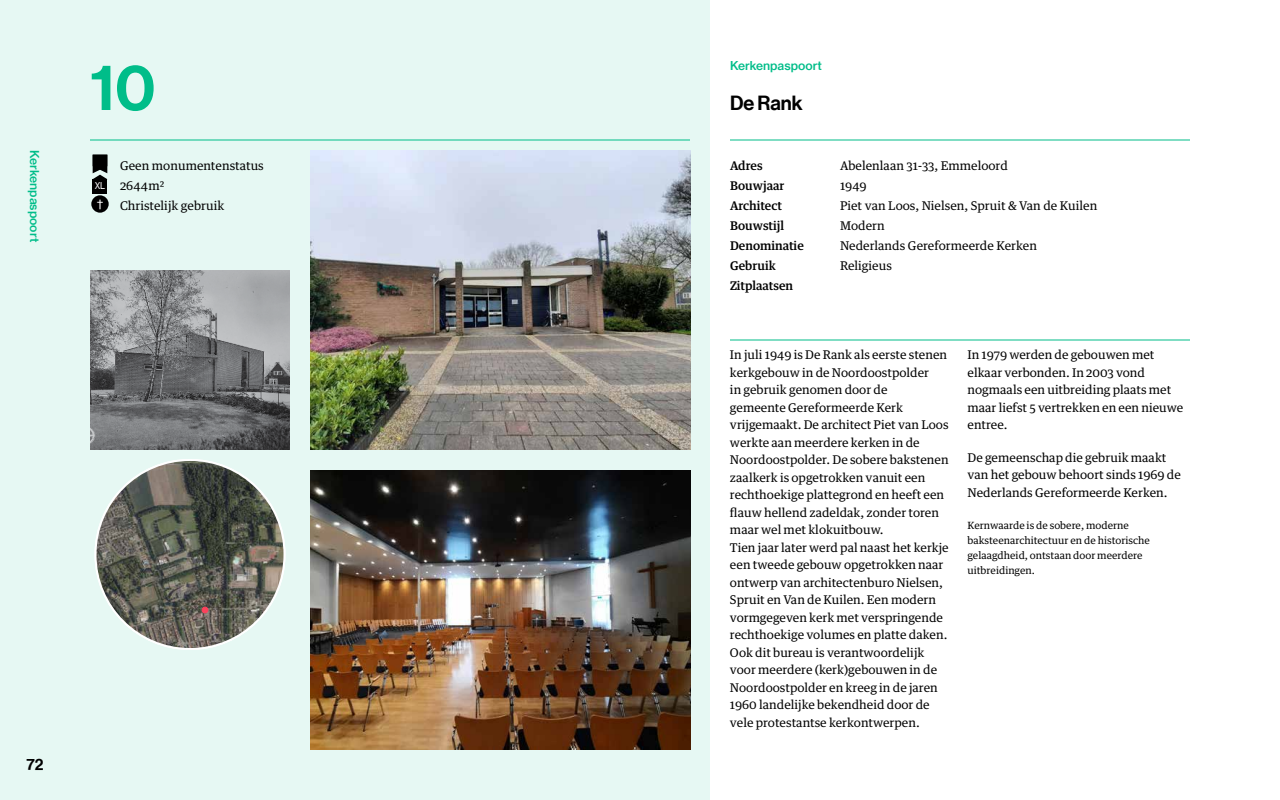
<style>
.page{position:relative;width:1280px;height:800px;background:#fff}
.page>*{position:absolute;margin:0;border:0;box-sizing:border-box;transform-origin:0 0}
.t1{font:64px "N Haas Grotesk DS Pro 65 Md";color:#00bd89}
.t2{font:20px "N Haas Grotesk DS Pro 65 Md";color:#000}
.t3{font:16px "N Haas Grotesk DS Pro 65 Md";color:#000}
.t4{font:12px/17.5px "Guardian Text Egyp";color:#000}
.t5{font:500 12px/20px "Guardian Text Egyp";color:#000}
.t6{font:12px "N Haas Grotesk TX Pro 65 Md";color:#00bd89}
.t7{font:11.3px "N Haas Grotesk TX Pro 55 Rg";color:#fff}
.t8{font:10px/15px "Guardian Text Egyp";color:#000}
.t9{font:9.3px "N Haas Grotesk TX Pro 55 Rg";color:#fff;scale:.9 1}
</style>
<div class="page">
<div style="left:0;top:0;width:710px;height:800px;background:#e6f8f3"></div>
<hr style="left:1279px;top:0;width:1px;height:800px;background:#e6f8f3">
<hr style="left:730px;top:140px;width:460px;height:1px;background:#00bd89">
<hr style="left:90px;top:140px;width:600px;height:1px;background:#00bd89">
<hr style="left:730px;top:340px;width:460px;height:1px;background:#00bd89">
<div style="left:93px;top:179px;width:14px;height:14px;background:#000"></div>
<svg style="left:93px;top:155px;width:14px;height:24px"></svg>
<div style="left:91px;top:195px;width:18px;height:18px;background:#000;border-radius:50%"></div>
<img style="left:95px;top:460px;width:190px;height:189px;border-radius:95px">
<img style="left:90px;top:270px;width:200px;height:180px">
<img style="left:310px;top:470px;width:380px;height:280px">
<img style="left:310px;top:150px;width:380px;height:300px">
<svg style="left:202px;top:607px;width:6px;height:6px"></svg>
<p class="t6" style="left:42px;top:150px;width:93px;rotate:90deg">Kerkenpaspoort</p>
<h1 class="t1" style="left:90px;top:50px;width:67px">10</h1>
<p class="t9" style="left:95px;top:180px;width:13px">XL</p>
<p class="t7" style="left:97px;top:196px;width:8px">†</p>
<p class="t4" style="left:120px;top:154px;width:145px;line-height:20px">Geen monumentenstatus<br>2644m2<br>Christelijk gebruik</p>
<h3 class="t3" style="left:26px;top:755px;width:19px">72</h3>
<p class="t6" style="left:730px;top:58px;width:93px">Kerkenpaspoort</p>
<h2 class="t2" style="left:730px;top:91px;width:74px">De Rank</h2>
<p class="t5" style="left:730px;top:155px;width:75px">Adres<br>Bouwjaar<br>Architect<br>Bouwstijl<br>Denominatie<br>Gebruik<br>Zitplaatsen</p>
<p class="t4" style="left:840px;top:154px;width:259px;line-height:20px">Abelenlaan 31-33, Emmeloord<br>1949<br>Piet van Loos, Nielsen, Spruit &amp; Van de Kuilen<br>Modern<br>Nederlands Gereformeerde Kerken<br>Religieus</p>
<p class="t4" style="left:730px;top:345px;width:220px">In juli 1949 is De Rank als eerste stenen kerkgebouw in de Noordoostpolder<br>in gebruik genomen door de<br>gemeente Gereformeerde Kerk vrijgemaakt. De architect Piet van Loos werkte aan meerdere kerken in de Noordoostpolder. De sobere bakstenen zaalkerk is opgetrokken vanuit een rechthoekige plattegrond en heeft een flauw hellend zadeldak, zonder toren maar wel met klokuitbouw.<br>Tien jaar later werd pal naast het kerkje een tweede gebouw opgetrokken naar ontwerp van architectenburo Nielsen, Spruit en Van de Kuilen. Een modern vormgegeven kerk met verspringende rechthoekige volumes en platte daken.<br>Ook dit bureau is verantwoordelijk voor meerdere (kerk)gebouwen in de Noordoostpolder en kreeg in de jaren 1960 landelijke bekendheid door de vele protestantse kerkontwerpen.</p>
<p class="t4" style="left:968px;top:345px;width:217px">In 1979 werden de gebouwen met elkaar verbonden. In 2003 vond nogmaals een uitbreiding plaats met maar liefst 5 vertrekken en een nieuwe entree.</p>
<p class="t4" style="left:968px;top:448px;width:215px">De gemeenschap die gebruik maakt van het gebouw behoort sinds 1969 de<br>Nederlands Gereformeerde Kerken.</p>
<p class="t8" style="left:968px;top:517px;width:184px">Kernwaarde is de sobere, moderne baksteenarchitectuur en de historische gelaagdheid, ontstaan door meerdere uitbreidingen.</p>
</div>
